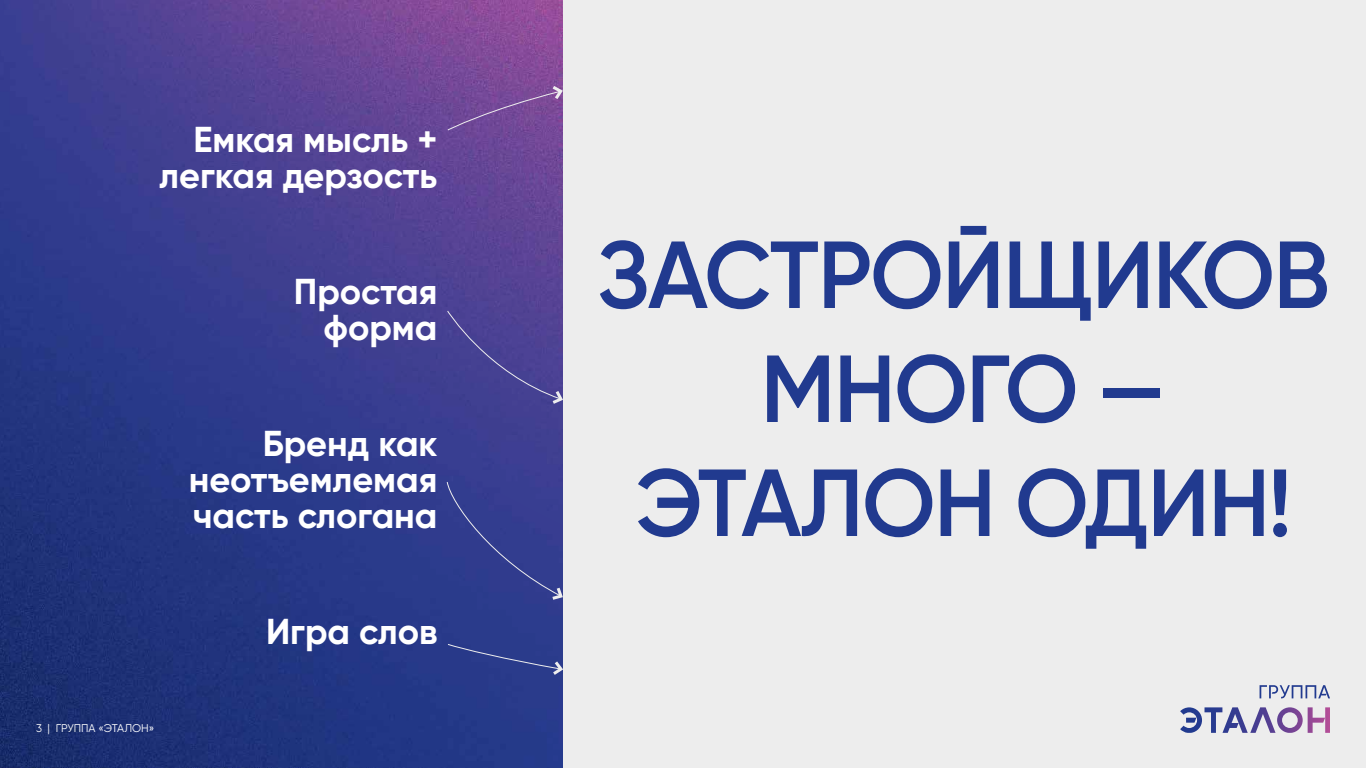
<style>
.page{position:relative;width:1366px;height:768px;background:#ededed}
.page>*{position:absolute;margin:0;border:0;box-sizing:border-box;transform-origin:0 0}
.t1{font:600 95px/114px "Gilroy";letter-spacing:-.015em;color:#213a8f;text-align:center}
.t2{font:700 36px/36px "Gilroy";color:#fff;text-align:right}
.t3{font:11.2px "Gilroy";color:#fff}
</style>
<div class="page">
<img style="left:0;top:0;width:563px;height:768px">
<svg style="left:447px;top:643px;width:116px;height:35px;background:#31418e"></svg>
<svg style="left:447px;top:83px;width:116px;height:48px;background:#794d9a"></svg>
<svg style="left:447px;top:310px;width:116px;height:96px;background:#4b4394"></svg>
<div style="left:446px;top:481px;width:117px;height:121px;background:#323d8f"></div>
<svg style="left:1180px;top:707px;width:150px;height:26px"></svg>
<svg style="left:1260px;top:685px;width:70px;height:13px"></svg>
<p class="t2" style="left:160px;top:122px;width:279px">Емкая мысль + легкая дерзость</p>
<p class="t2" style="left:294px;top:274px;width:145px">Простая форма</p>
<p class="t2" style="left:189px;top:426px;width:250px;text-align:justify;text-indent:74px">Бренд как неотъемлемая часть слогана</p>
<p class="t3" style="left:36px;top:721px;width:120px">3 | ГРУППА «ЭТАЛОН»</p>
<p class="t2" style="left:266px;top:614px;width:173px">Игра слов</p>
<h1 class="t1" style="left:597px;top:217px;width:734px">ЗАСТРОЙЩИКОВ<br>МНОГО —<br>ЭТАЛОН ОДИН!</h1>
</div>
